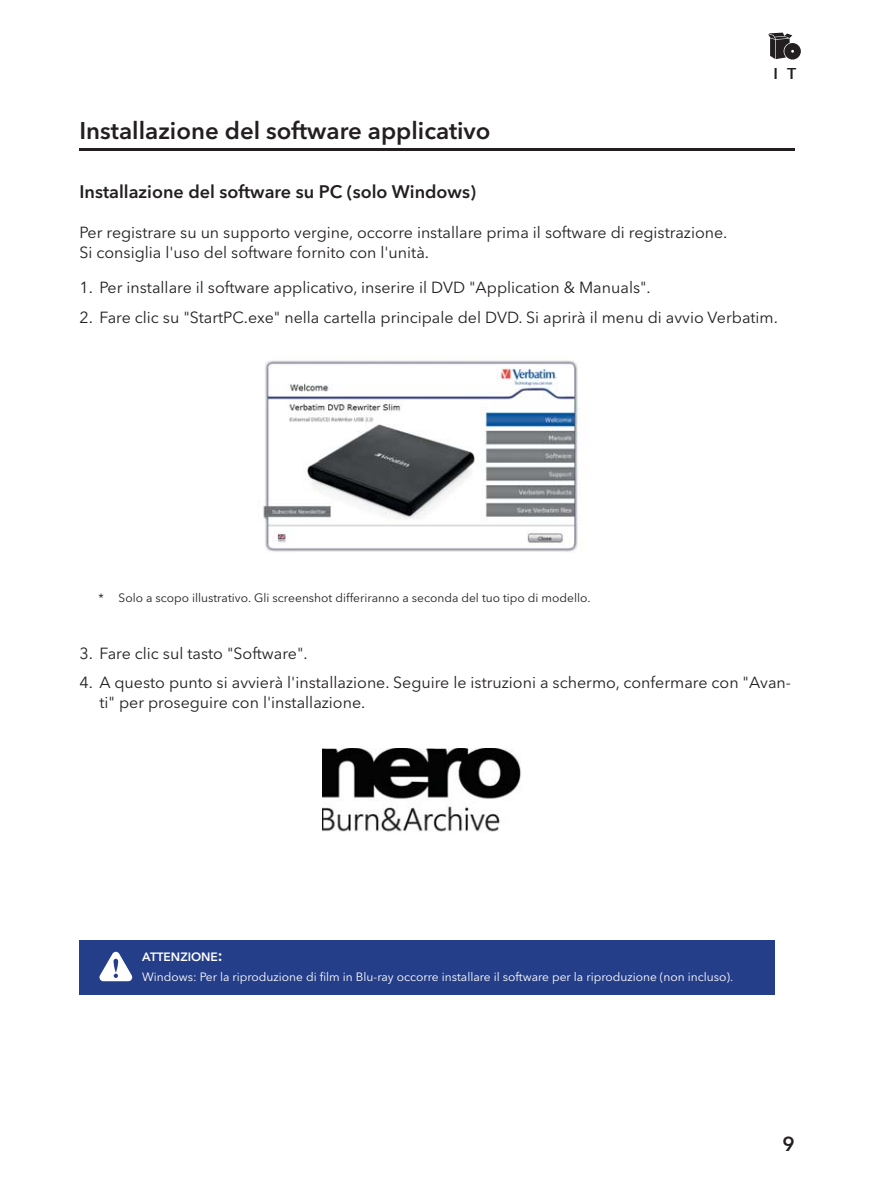
<style>
.page{position:relative;width:874px;height:1191px;background:#fff}
.page>*{position:absolute;margin:0;border:0;box-sizing:border-box;transform-origin:0 0}
.t1{font:600 24px "Avenir Next LT Pro";color:#231f20}
.t2{font:600 20px "Avenir Next LT Pro";color:#231f20}
.t3{font:600 18px "Avenir Next LT Pro";color:#231f20}
.t4{font:16px/19.8px "Avenir Next LT Pro";color:#231f20}
.t5{font:600 16px "Avenir Next LT Pro";color:#231f20}
.t6{font:12px/19.8px "Avenir Next LT Pro";color:#fff}
.t7{font:12px "Avenir Next LT Pro";color:#231f20}
.s1{font-weight:600}
.s2{font-weight:600;font-size:16px}
</style>
<div class="page">
<hr style="left:79px;top:149px;width:715px;height:2px;background:#231f20">
<img style="left:263px;top:360px;width:318px;height:192px">
<img style="left:322px;top:748px;width:199px;height:84px">
<div style="left:79px;top:940px;width:695px;height:54px;background:#253e89"></div>
<svg style="left:99px;top:951px;width:33px;height:30px"></svg>
<svg style="left:768px;top:33px;width:32px;height:27px"></svg>
<p class="t5" style="left:773px;top:67px;width:24px">I T</p>
<h1 class="t1" style="left:79px;top:121px;width:412px">Installazione del software applicativo</h1>
<p class="t3" style="left:79px;top:185px;width:398px">Installazione del software su PC (solo Windows)</p>
<p class="t4" style="left:79px;top:224px;width:649px">Per registrare su un supporto vergine, occorre installare prima il software di registrazione.<br>Si consiglia l'uso del software fornito con l'unità.</p>
<p class="t4" style="left:79px;top:279px;width:572px">1. Per installare il software applicativo, inserire il DVD "Application &amp; Manuals".</p>
<p class="t4" style="left:79px;top:309px;width:699px">2. Fare clic su "StartPC.exe" nella cartella principale del DVD. Si aprirà il menu di avvio Verbatim.</p>
<p class="t7" style="left:98px;top:592px;width:493px">* Solo a scopo illustrativo. Gli screenshot differiranno a seconda del tuo tipo di modello.</p>
<p class="t4" style="left:79px;top:644px;width:230px">3. Fare clic sul tasto "Software".</p>
<p class="t4" style="left:99px;top:674px;width:692px;text-indent:-20px">4. A questo punto si avvierà l'installazione. Seguire le istruzioni a schermo, confermare con "Avan&shy;ti" per proseguire con l'installazione.</p>
<p class="t6" style="left:142px;top:948px;width:592px"><span class="s1">ATTENZIONE</span><span class="s2">:<br></span>Windows: Per la riproduzione di film in Blu-ray occorre installare il software per la riproduzione (non incluso).</p>
<p class="t2" style="left:782px;top:1136px;width:14px">9</p>
</div>
